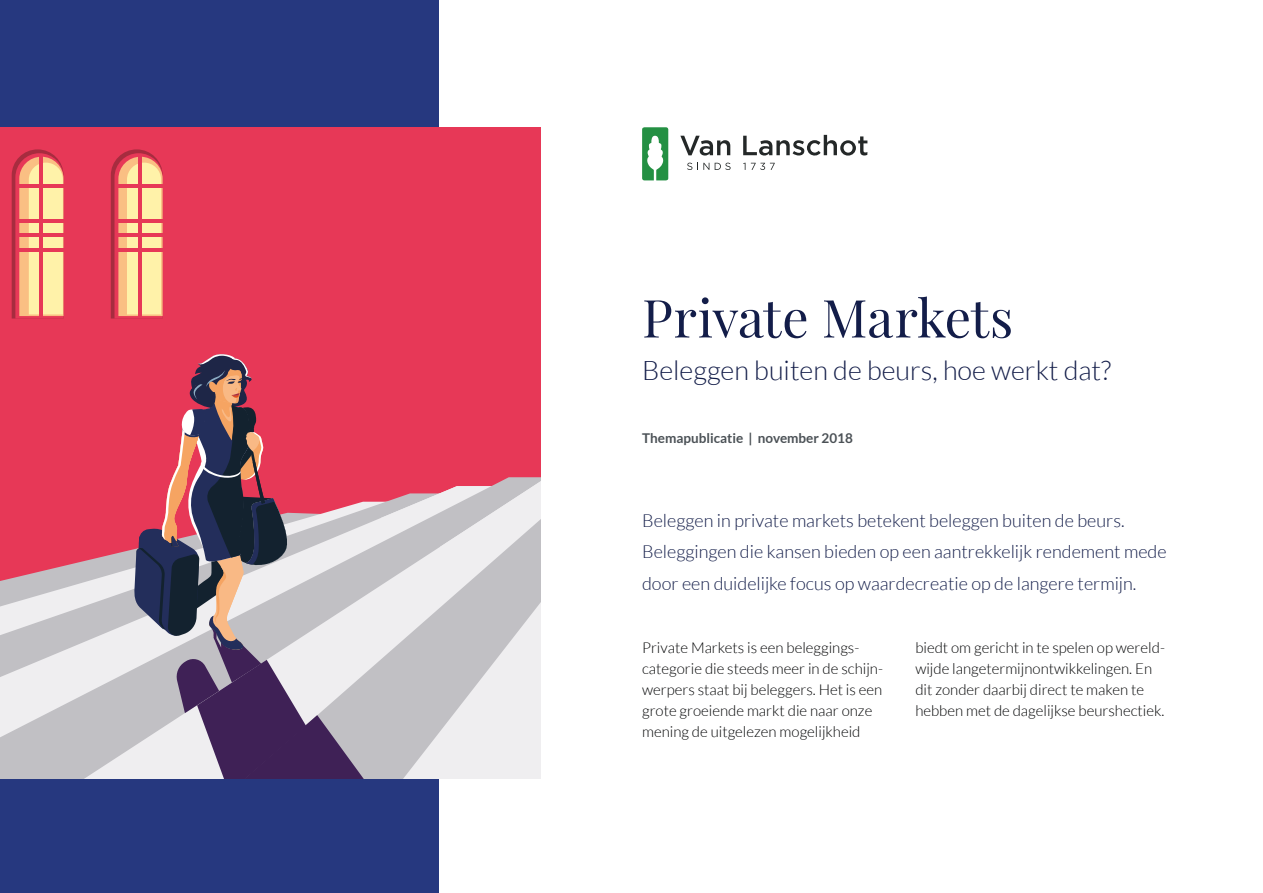
<style>
.page{position:relative;width:1263px;height:893px;background:#fff}
.page>*{position:absolute;margin:0;border:0;box-sizing:border-box;transform-origin:0 0}
.Kop___Playfair_35_pt{font:52.5px "Playfair Display";letter-spacing:-.01em;color:#131d49}
.Kop___Playfair_35_pt-2{font:300 27px "Lato";color:#131d49}
.Intro_1{font:300 18px/31.5px "Lato";color:#131d49}
.Bodytekst{font:300 15px/21px "Lato";color:#010203}
.Sub-subkop{font:700 13.5px "Lato";color:#4b5156}
</style>
<div class="page">
<div style="left:0;top:0;width:439px;height:893px;background:#26387f"></div>
<svg style="left:642px;top:127px;width:26px;height:53px"></svg>
<svg style="left:680px;top:136px;width:50px;height:20px"></svg>
<svg style="left:743px;top:135px;width:124px;height:21px"></svg>
<svg style="left:687px;top:163px;width:22px;height:7px"></svg>
<svg style="left:715px;top:163px;width:16px;height:7px"></svg>
<svg style="left:751px;top:163px;width:24px;height:7px"></svg>
<div style="left:0;top:128px;width:540px;height:651px;background:#e73857"></div>
<svg style="left:111px;top:149px;width:52px;height:170px;background:#f0b187"></svg>
<hr style="left:115px;top:184px;width:48px;height:4px;background:#e73857">
<hr style="left:115px;top:219px;width:48px;height:3px;background:#e73857">
<hr style="left:115px;top:234px;width:48px;height:3px;background:#e73857">
<hr style="left:115px;top:248px;width:48px;height:4px;background:#e73857">
<hr style="left:138px;top:156px;width:3px;height:161px;background:#e73857">
<svg style="left:12px;top:149px;width:52px;height:170px;background:#f0b287"></svg>
<hr style="left:16px;top:184px;width:48px;height:4px;background:#e73857">
<hr style="left:16px;top:219px;width:48px;height:3px;background:#e73857">
<hr style="left:16px;top:234px;width:48px;height:3px;background:#e73857">
<hr style="left:16px;top:248px;width:48px;height:4px;background:#e73857">
<hr style="left:39px;top:156px;width:3px;height:161px;background:#e73857">
<svg style="left:0;top:549px;width:134px;height:230px;background:#d4c7cc"></svg>
<svg style="left:134px;top:354px;width:406px;height:425px"></svg>
<p class="Kop___Playfair_35_pt" style="left:642px;top:285px;width:373px">Private Markets</p>
<p class="Kop___Playfair_35_pt-2" style="left:642px;top:355px;width:471px">Beleggen buiten de beurs, hoe werkt dat?</p>
<p class="Sub-subkop" style="left:642px;top:430px;width:212px">Themapublicatie | november 2018</p>
<p class="Intro_1" style="left:642px;top:504px;width:526px">Beleggen in private markets betekent beleggen buiten de beurs.<br>Beleggingen die kansen bieden op een aantrekkelijk rendement mede door een duidelijke focus op waardecreatie op de langere termijn.</p>
<p class="Bodytekst" style="left:642px;top:637px;width:242px">Private Markets is een beleggings&shy;categorie die steeds meer in de schijn&shy;werpers staat bij beleggers. Het is een grote groeiende markt die naar onze mening de uitgelezen mogelijkheid</p>
<p class="Bodytekst" style="left:915px;top:637px;width:251px">biedt om gericht in te spelen op wereld&shy;wijde langetermijnontwikkelingen. En dit zonder daarbij direct te maken te hebben met de dagelijkse beurshectiek.</p>
</div>
